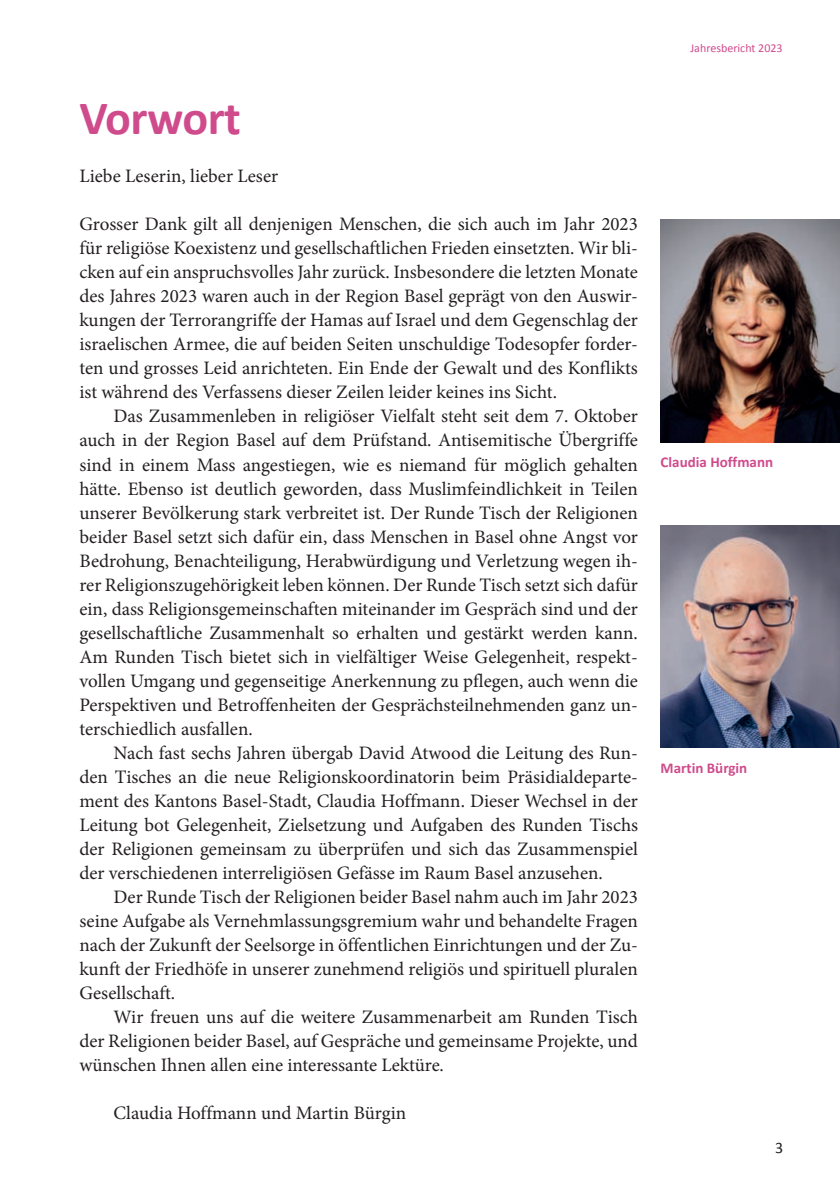
<style>
.page{position:relative;width:840px;height:1191px;background:#fff}
.page>*{position:absolute;margin:0;border:0;box-sizing:border-box;transform-origin:0 0}
.t1{font:700 48px "Calibri";letter-spacing:-.01em;color:#cf4b8c}
.t2{font:19px/24px "Minion Pro";color:#231f20;text-align:justify}
.t3{font:16px "Calibri";color:#231f20}
.t4{font:700 15px "Calibri";color:#cf4b8c}
.t5{font:12px "Calibri";color:#cf4b8c}
</style>
<div class="page">
<img style="left:660px;top:220px;width:179px;height:222px">
<img style="left:660px;top:525px;width:179px;height:222px">
<hr style="left:0;top:0;width:1px;height:1191px;background:#cf4b8c">
<h1 class="t1" style="left:79px;top:88px;width:163px">Vorwort</h1>
<p class="t2" style="left:79px;top:164px;width:200px">Liebe Leserin, lieber Leser</p>
<p class="t2" style="left:79px;top:212px;width:559px">Grosser Dank gilt all denjenigen Menschen, die sich auch im Jahr 2023 für religiöse Koexistenz und gesellschaftlichen Frieden einsetzten. Wir bli&shy;cken auf ein anspruchsvolles Jahr zurück. Insbesondere die letzten Monate des Jahres 2023 waren auch in der Region Basel geprägt von den Auswir&shy;kungen der Terrorangriffe der Hamas auf Israel und dem Gegenschlag der israelischen Armee, die auf beiden Seiten unschuldige Todesopfer forder&shy;ten und grosses Leid anrichteten. Ein Ende der Gewalt und des Konflikts ist während des Verfassens dieser Zeilen leider keines ins Sicht.</p>
<p class="t2" style="left:79px;top:404px;width:559px;text-indent:34px">Das Zusammenleben in religiöser Vielfalt steht seit dem 7. Oktober auch in der Region Basel auf dem Prüfstand. Antisemitische Übergriffe sind in einem Mass angestiegen, wie es niemand für möglich gehalten hätte. Ebenso ist deutlich geworden, dass Muslimfeindlichkeit in Teilen unserer Bevölkerung stark verbreitet ist. Der Runde Tisch der Religionen beider Basel setzt sich dafür ein, dass Menschen in Basel ohne Angst vor Bedrohung, Benachteiligung, Herabwürdigung und Verletzung wegen ih&shy;rer Religionszugehörigkeit leben können. Der Runde Tisch setzt sich dafür ein, dass Religionsgemeinschaften miteinander im Gespräch sind und der gesellschaftliche Zusammenhalt so erhalten und gestärkt werden kann.<br>Am Runden Tisch bietet sich in vielfältiger Weise Gelegenheit, respekt&shy;vollen Umgang und gegenseitige Anerkennung zu pflegen, auch wenn die Perspektiven und Betroffenheiten der Gesprächsteilnehmenden ganz un&shy;terschiedlich ausfallen.</p>
<p class="t2" style="left:79px;top:740px;width:559px;text-indent:34px">Nach fast sechs Jahren übergab David Atwood die Leitung des Run&shy;den Tisches an die neue Religionskoordinatorin beim Präsidialdeparte&shy;ment des Kantons Basel-Stadt, Claudia Hoffmann. Dieser Wechsel in der Leitung bot Gelegenheit, Zielsetzung und Aufgaben des Runden Tischs der Religionen gemeinsam zu überprüfen und sich das Zusammenspiel der verschiedenen interreligiösen Gefässe im Raum Basel anzusehen.</p>
<p class="t2" style="left:79px;top:884px;width:559px;text-indent:34px">Der Runde Tisch der Religionen beider Basel nahm auch im Jahr 2023 seine Aufgabe als Vernehmlassungsgremium wahr und behandelte Fragen nach der Zukunft der Seelsorge in öffentlichen Einrichtungen und der Zu&shy;kunft der Friedhöfe in unserer zunehmend religiös und spirituell pluralen Gesellschaft.</p>
<p class="t2" style="left:79px;top:1004px;width:559px;text-indent:34px">Wir freuen uns auf die weitere Zusammenarbeit am Runden Tisch der Religionen beider Basel, auf Gespräche und gemeinsame Projekte, und wünschen Ihnen allen eine interessante Lektüre.</p>
<p class="t2" style="left:113px;top:1100px;width:294px">Claudia Hoffmann und Martin Bürgin</p>
<p class="t5" style="left:690px;top:40px;width:94px">Jahresbericht 2023</p>
<p class="t4" style="left:660px;top:452px;width:114px">Claudia Hoffmann</p>
<p class="t4" style="left:660px;top:758px;width:88px">Martin Bürgin</p>
<p class="t3" style="left:774px;top:1138px;width:10px">3</p>
</div>
